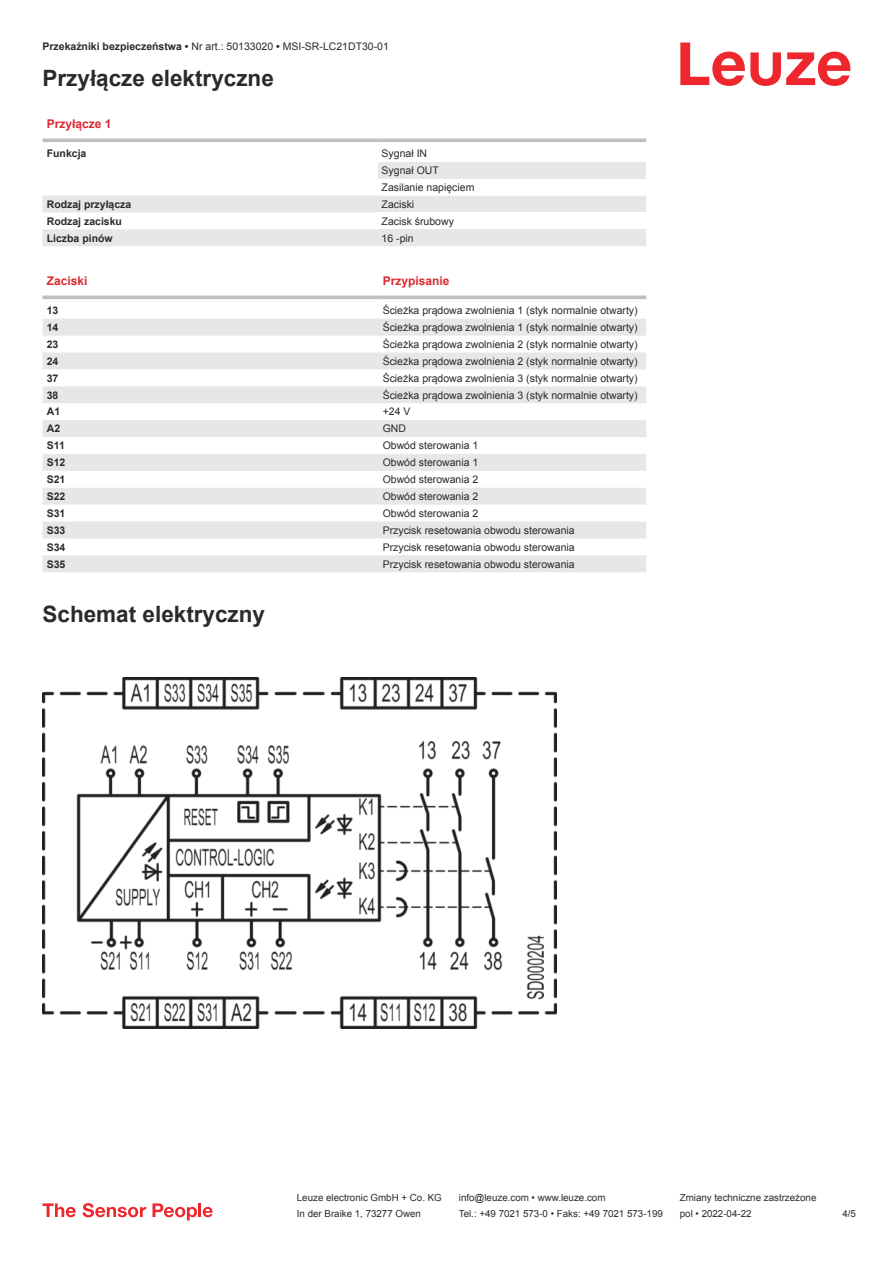
<style>
.page{position:relative;width:893px;height:1263px;background:#fff}
.page>*{position:absolute;margin:0;border:0;box-sizing:border-box;transform-origin:0 0}
.t1{font:700 22.5px "Arial";color:#2b292a}
.t2{font:700 12px "Arial";color:#db2a30}
.t3{font:10.5px/17px "Arial";color:#2b292a}
.t4{font:700 10.5px "Arial";color:#2b292a}
.t5{font:9.75px "Arial";color:#2b292a}
.s1{font-weight:700}
</style>
<div class="page">
<svg style="left:680px;top:43px;width:170px;height:43px"></svg>
<svg style="left:43px;top:138px;width:603px;height:1px"></svg>
<hr style="left:43px;top:139px;width:335px;height:3px;background:#bdbfc1">
<hr style="left:378px;top:139px;width:268px;height:3px;background:#bdbfc1">
<svg style="left:43px;top:195px;width:335px;height:51px"></svg>
<div style="left:378px;top:162px;width:268px;height:17px;background:#e6e7e9"></div>
<div style="left:378px;top:196px;width:268px;height:16px;background:#e6e7e9"></div>
<div style="left:378px;top:229px;width:268px;height:17px;background:#e6e7e9"></div>
<svg style="left:43px;top:319px;width:603px;height:253px;fill:#e6e7e9"></svg>
<hr style="left:43px;top:296px;width:335px;height:3px;background:#bdbfc1">
<hr style="left:378px;top:296px;width:268px;height:3px;background:#bdbfc1">
<svg style="left:43px;top:1203px;width:33px;height:14px"></svg>
<svg style="left:83px;top:1203px;width:63px;height:14px"></svg>
<svg style="left:153px;top:1203px;width:44px;height:17px"></svg>
<hr style="left:198px;top:1203px;width:3px;height:14px;background:#ed272d">
<svg style="left:203px;top:1207px;width:10px;height:10px"></svg>
<img style="left:43px;top:677px;width:513px;height:352px">
<p class="t3" style="left:43px;top:39px;width:348px"><span class="s1">Przekaźniki bezpieczeństwa •</span> Nr art.: 50133020 <span class="s1">•</span> MSI-SR-LC21DT30-01</p>
<h1 class="t1" style="left:43px;top:63px;width:233px">Przyłącze elektryczne</h1>
<p class="t2" style="left:47px;top:115px;width:66px">Przyłącze 1</p>
<p class="t4" style="left:47px;top:146px;width:41px">Funkcja</p>
<p class="t3" style="left:382px;top:145px;width:94px">Sygnał IN<br>Sygnał OUT<br>Zasilanie napięciem</p>
<p class="t4" style="left:47px;top:197px;width:86px">Rodzaj przyłącza</p>
<p class="t3" style="left:382px;top:197px;width:34px">Zaciski</p>
<p class="t4" style="left:47px;top:214px;width:77px">Rodzaj zacisku</p>
<p class="t3" style="left:382px;top:212px;width:74px">Zacisk śrubowy</p>
<p class="t4" style="left:47px;top:230px;width:67px">Liczba pinów</p>
<p class="t3" style="left:382px;top:230px;width:34px">16 -pin</p>
<p class="t2" style="left:47px;top:272px;width:42px">Zaciski</p>
<p class="t2" style="left:383px;top:272px;width:68px">Przypisanie</p>
<p class="t4" style="left:47px;top:303px;width:13px">13</p>
<p class="t3" style="left:383px;top:302px;width:256px">Ścieżka prądowa zwolnienia 1 (styk normalnie otwarty)</p>
<p class="t4" style="left:47px;top:320px;width:13px">14</p>
<p class="t3" style="left:383px;top:319px;width:256px">Ścieżka prądowa zwolnienia 1 (styk normalnie otwarty)</p>
<p class="t4" style="left:47px;top:337px;width:13px">23</p>
<p class="t3" style="left:383px;top:336px;width:256px">Ścieżka prądowa zwolnienia 2 (styk normalnie otwarty)</p>
<p class="t4" style="left:47px;top:354px;width:13px">24</p>
<p class="t3" style="left:383px;top:352px;width:256px">Ścieżka prądowa zwolnienia 2 (styk normalnie otwarty)</p>
<p class="t4" style="left:47px;top:371px;width:13px">37</p>
<p class="t3" style="left:383px;top:369px;width:256px">Ścieżka prądowa zwolnienia 3 (styk normalnie otwarty)</p>
<p class="t4" style="left:47px;top:387px;width:13px">38</p>
<p class="t3" style="left:383px;top:386px;width:256px">Ścieżka prądowa zwolnienia 3 (styk normalnie otwarty)</p>
<p class="t4" style="left:47px;top:404px;width:15px">A1</p>
<p class="t3" style="left:383px;top:403px;width:29px">+24 V</p>
<p class="t4" style="left:47px;top:425px;width:15px">A2</p>
<p class="t3" style="left:383px;top:420px;width:25px">GND</p>
<p class="t4" style="left:47px;top:438px;width:20px">S11</p>
<p class="t3" style="left:383px;top:437px;width:97px">Obwód sterowania 1</p>
<p class="t4" style="left:47px;top:455px;width:20px">S12</p>
<p class="t3" style="left:383px;top:454px;width:97px">Obwód sterowania 1</p>
<p class="t4" style="left:47px;top:472px;width:20px">S21</p>
<p class="t3" style="left:383px;top:471px;width:97px">Obwód sterowania 2</p>
<p class="t4" style="left:47px;top:492px;width:20px">S22</p>
<p class="t3" style="left:383px;top:488px;width:97px">Obwód sterowania 2</p>
<p class="t4" style="left:47px;top:506px;width:20px">S31</p>
<p class="t3" style="left:383px;top:505px;width:97px">Obwód sterowania 2</p>
<p class="t4" style="left:47px;top:523px;width:20px">S33</p>
<p class="t3" style="left:383px;top:521px;width:193px">Przycisk resetowania obwodu sterowania</p>
<p class="t4" style="left:47px;top:540px;width:20px">S34</p>
<p class="t3" style="left:383px;top:538px;width:193px">Przycisk resetowania obwodu sterowania</p>
<p class="t4" style="left:47px;top:556px;width:20px">S35</p>
<p class="t3" style="left:383px;top:555px;width:193px">Przycisk resetowania obwodu sterowania</p>
<h1 class="t1" style="left:43px;top:599px;width:224px">Schemat elektryczny</h1>
<p class="t5" style="left:297px;top:1191px;width:146px">Leuze electronic GmbH + Co. KG</p>
<p class="t5" style="left:459px;top:1191px;width:148px">info@leuze.com • www.leuze.com</p>
<p class="t5" style="left:680px;top:1191px;width:138px">Zmiany techniczne zastrzeżone</p>
<p class="t5" style="left:297px;top:1210px;width:126px">In der Braike 1, 73277 Owen</p>
<p class="t5" style="left:459px;top:1207px;width:205px">Tel.: +49 7021 573-0 • Faks: +49 7021 573-199</p>
<p class="t5" style="left:680px;top:1207px;width:73px">pol • 2022-04-22</p>
<p class="t5" style="left:842px;top:1207px;width:15px">4 /5</p>
</div>
